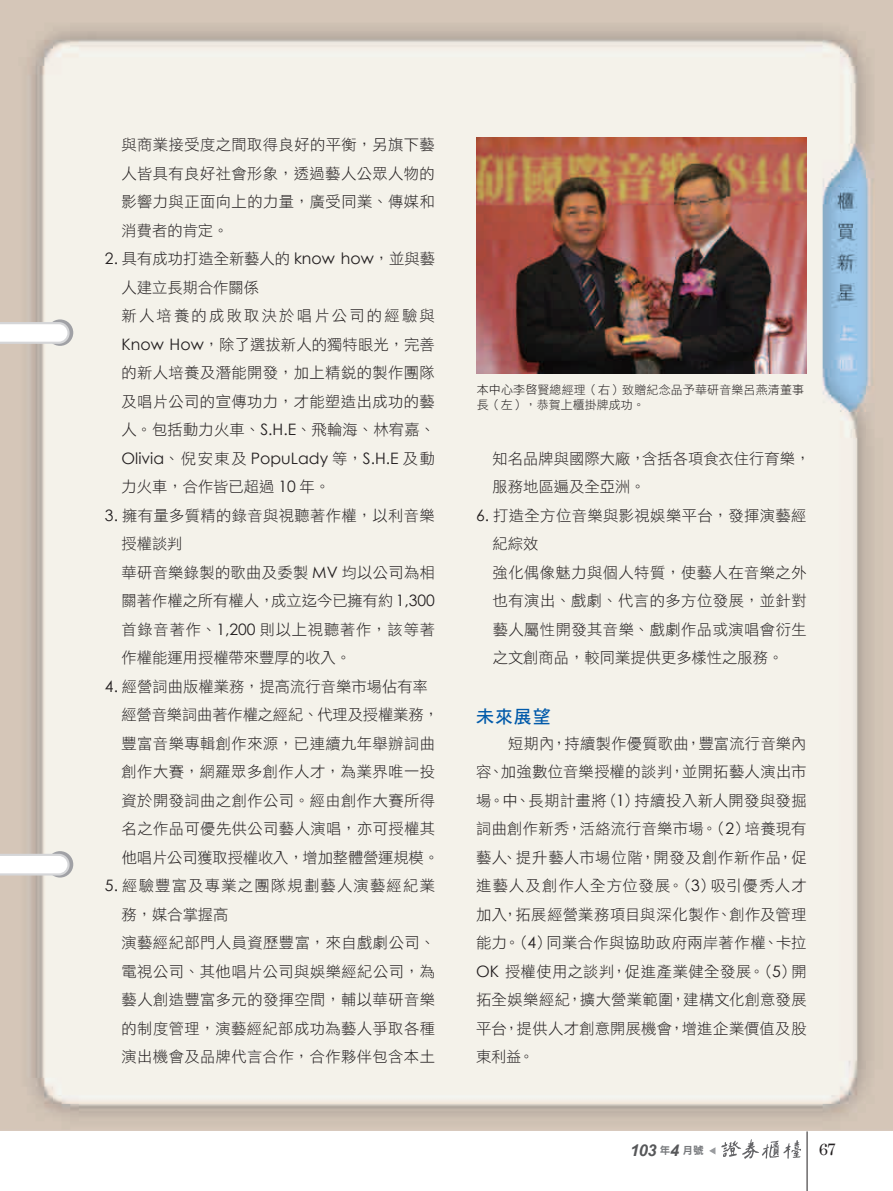
<style>
.page{position:relative;width:893px;height:1191px;background:#fff}
.page>*{position:absolute;margin:0;border:0;box-sizing:border-box;transform-origin:0 0}
.t1{font:18px "DF Hei Std W7";color:#015aaa}
.t2{font:16.5px "Century";color:#231f20}
.t3{font:italic 700 16.35px "Arial";color:#57585a}
.t4{font:15.75px "Century Gothic";color:#231f20}
.t5{font:15.3px/28.5px "DF Hei Std W3";letter-spacing:.025em;color:#231f20}
.t6{font:15.3px/28.5px "DF Hei Std W3";color:#231f20}
.t7{font:12px/15px "DF Hei Std W3";letter-spacing:.01em;color:#231f20}
.s1{font-family:"Century Gothic";font-size:15.75px}
.s2{font-family:"DF Hei Std W3";font-size:15.3px}
.s3{font-family:"Microsoft Jheng Hei"}
.s4{font-family:"DF Hei Std W9";font-weight:400;font-style:normal;font-size:10.5px;color:#76787b}
</style>
<div class="page">
<img style="left:0;top:0;width:893px;height:1130px">
<hr style="left:807px;top:1131px;width:1px;height:60px;background:#231f20">
<svg style="left:721px;top:1139px;width:80px;height:19px"></svg>
<svg style="left:709px;top:1147px;width:6px;height:7px"></svg>
<img style="left:477px;top:138px;width:329px;height:236px">
<svg style="left:47px;top:851px;width:26px;height:26px"></svg>
<svg style="left:0;top:853px;width:70px;height:22px"></svg>
<div style="left:47px;top:319px;width:26px;height:27px;background:#a0a1a5;border-radius:50%"></div>
<svg style="left:0;top:322px;width:70px;height:22px"></svg>
<p class="t5" style="left:121px;top:130px;width:315px;text-align:justify">與商業接受度之間取得良好的平衡，另旗下藝人皆具有良好社會形象，透過藝人公眾人物的影響力與正面向上的力量，廣受同業、傳媒和消費者的肯定。</p>
<p class="t5" style="left:121px;top:244px;width:315px;text-indent:-16px"><span class="s1">2.</span> 具有成功打造全新藝人的 <span class="s1">know how</span>，並與藝人建立長期合作關係<br>新人培養的成敗取決於唱片公司的經驗與<br><span class="s1">Know How</span>，除了選拔新人的獨特眼光，完善的新人培養及潛能開發，加上精銳的製作團隊及唱片公司的宣傳功力，才能塑造出成功的藝人。包括動力火車、<span class="s1">S.H.E</span>、飛輪海、林宥嘉、</p>
<p class="t4" style="left:121px;top:447px;width:315px">Olivia<span class="s2">、倪安東及</span> PopuLady <span class="s2">等，</span>S.H.E <span class="s2">及動</span></p>
<p class="t6" style="left:121px;top:472px;width:210px">力火車，合作皆已超過 <span class="s1">10</span> 年。</p>
<p class="t5" style="left:121px;top:500px;width:315px;text-indent:-16px"><span class="s1">3.</span> 擁有量多質精的錄音與視聽著作權，以利音樂授權談判<br>華研音樂錄製的歌曲及委製 <span class="s1">MV</span> 均以公司為相關著作權之所有權人，成立迄今已擁有約<span class="s1">1,300</span>首錄音著作、<span class="s1">1,200</span> 則以上視聽著作，該等著作權能運用授權帶來豐厚的收入。</p>
<p class="t5" style="left:121px;top:671px;width:319px;text-indent:-16px"><span class="s1">4.</span> 經營詞曲版權業務，提高流行音樂市場佔有率經營音樂詞曲著作權之經紀、代理及授權業務，豐富音樂專輯創作來源，已連續九年舉辦詞曲創作大賽，網羅眾多創作人才，為業界唯一投資於開發詞曲之創作公司。經由創作大賽所得名之作品可優先供公司藝人演唱，亦可授權其他唱片公司獲取授權收入，增加整體營運規模。</p>
<p class="t5" style="left:121px;top:871px;width:315px;text-indent:-16px"><span class="s1">5.</span> 經驗豐富及專業之團隊規劃藝人演藝經紀業務，媒合掌握高<br>演藝經紀部門人員資歷豐富，來自戲劇公司、電視公司、其他唱片公司與娛樂經紀公司，為藝人創造豐富多元的發揮空間，輔以華研音樂的制度管理，演藝經紀部成功為藝人爭取各種演出機會及品牌代言合作，合作夥伴包含本土</p>
<p class="t7" style="left:477px;top:382px;width:329px">本中心李<span class="s3">啓</span>賢總經理（右）致贈紀念品予華研音樂呂燕清董事長（左），恭賀上櫃掛牌成功。</p>
<p class="t6" style="left:493px;top:444px;width:319px">知名品牌與國際大廠，含括各項食衣住行育樂，服務地區遍及全亞洲。</p>
<p class="t5" style="left:493px;top:501px;width:316px;text-indent:-16px"><span class="s1">6.</span> 打造全方位音樂與影視娛樂平台，發揮演藝經紀綜效<br>強化偶像魅力與個人特質，使藝人在音樂之外也有演出、戲劇、代言的多方位發展，並針對藝人屬性開發其音樂、戲劇作品或演唱會衍生之文創商品，較同業提供更多樣性之服務。</p>
<p class="t1" style="left:476px;top:706px;width:76px">未來展望</p>
<p class="t5" style="left:476px;top:729px;width:332px;text-align:justify;text-indent:32px">短期內，持續製作優質歌曲，豐富流行音樂內容、加強數位音樂授權的談判，並開拓藝人演出市場。中、長期計畫將（<span class="s1">1</span>）持續投入新人開發與發掘詞曲創作新秀，活絡流行音樂市場。（<span class="s1">2</span>）培養現有藝人、提升藝人市場位階，開發及創作新作品，促進藝人及創作人全方位發展。（<span class="s1">3</span>）吸引優秀人才加入，拓展經營業務項目與深化製作、創作及管理能力。（<span class="s1">4</span>）同業合作與協助政府兩岸著作權、卡拉<span class="s1">OK</span> 授權使用之談判，促進產業健全發展。（<span class="s1">5</span>）開拓全娛樂經紀，擴大營業範圍，建構文化創意發展平台，提供人才創意開展機會，增進企業價值及股東利益。</p>
<p class="t3" style="left:630px;top:1139px;width:75px">103 <span class="s4">年</span>4 <span class="s4">月號</span></p>
<p class="t2" style="left:819px;top:1135px;width:19px">67</p>
</div>
